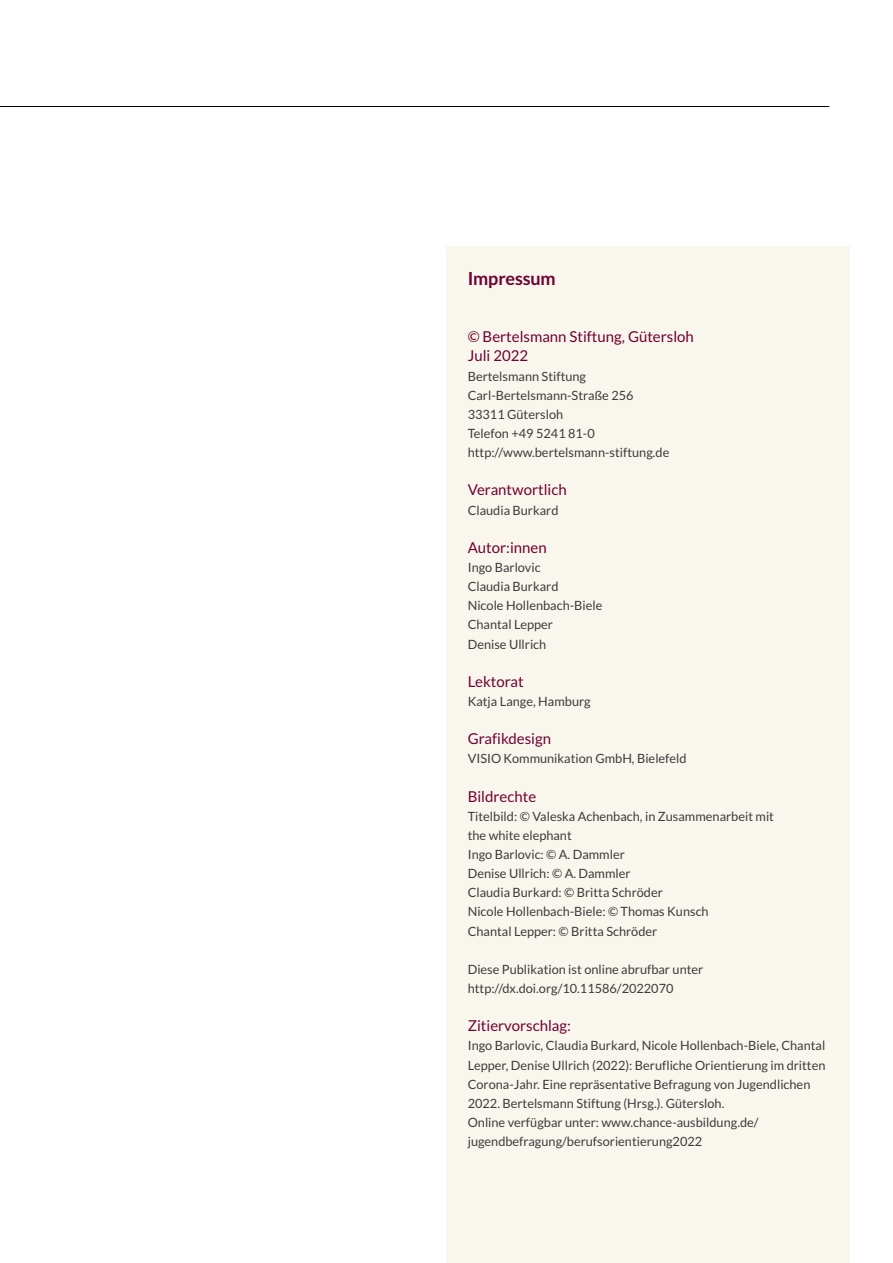
<style>
.page{position:relative;width:893px;height:1263px;background:#fff}
.page>*{position:absolute;margin:0;border:0;box-sizing:border-box;transform-origin:0 0}
.t1{font:700 18px "Lato";letter-spacing:-.005em;color:#700130}
.t2{font:15px/19.2px "Lato";color:#700130}
.t3{font:12.75px/19.2px "Lato";color:#3a3b3b}
</style>
<div class="page">
<hr style="left:0;top:106px;width:829px;height:1px;background:#000">
<div style="left:446px;top:247px;width:404px;height:1016px;background:#f9f6ee"></div>
<h1 class="t1" style="left:468px;top:268px;width:90px">Impressum</h1>
<p class="t2" style="left:468px;top:327px;width:228px">© Bertelsmann Stiftung, Gütersloh<br>Juli 2022</p>
<p class="t3" style="left:468px;top:366px;width:203px">Bertelsmann Stiftung<br>Carl-Bertelsmann-Straße 256<br>33311 Gütersloh<br>Telefon +49 5241 81-0 http://www.bertelsmann-stiftung.de</p>
<p class="t2" style="left:468px;top:480px;width:100px">Verantwortlich</p>
<p class="t3" style="left:468px;top:500px;width:92px">Claudia Burkard</p>
<p class="t2" style="left:468px;top:538px;width:81px">Autor:innen</p>
<p class="t3" style="left:468px;top:558px;width:136px">Ingo Barlovic<br>Claudia Burkard<br>Nicole Hollenbach-Biele<br>Chantal Lepper<br>Denise Ullrich</p>
<p class="t2" style="left:468px;top:672px;width:58px">Lektorat</p>
<p class="t3" style="left:468px;top:692px;width:124px">Katja Lange, Hamburg</p>
<p class="t2" style="left:468px;top:729px;width:85px">Grafikdesign</p>
<p class="t3" style="left:468px;top:749px;width:220px">VISIO Kommunikation GmbH, Bielefeld</p>
<p class="t2" style="left:468px;top:786px;width:70px">Bildrechte</p>
<p class="t3" style="left:468px;top:806px;width:308px">Titelbild: © Valeska Achenbach, in Zusammenarbeit mit the white elephant<br>Ingo Barlovic: © A. Dammler<br>Denise Ullrich: © A. Dammler<br>Claudia Burkard: © Britta Schröder<br>Nicole Hollenbach-Biele: © Thomas Kunsch<br>Chantal Lepper: © Britta Schröder</p>
<p class="t3" style="left:468px;top:959px;width:237px">Diese Publikation ist online abrufbar unter http://dx.doi.org/10.11586/2022070</p>
<p class="t2" style="left:468px;top:1016px;width:105px">Zitiervorschlag:</p>
<p class="t3" style="left:468px;top:1036px;width:359px">Ingo Barlovic, Claudia Burkard, Nicole Hollenbach-Biele, Chantal Lepper, Denise Ullrich (2022): Berufliche Orientierung im dritten Corona-Jahr. Eine repräsentative Befragung von Jugendlichen 2022. Bertelsmann Stiftung (Hrsg.). Gütersloh.<br>Online verfügbar unter: www.chance-ausbildung.de/ jugendbefragung/berufsorientierung2022</p>
</div>
